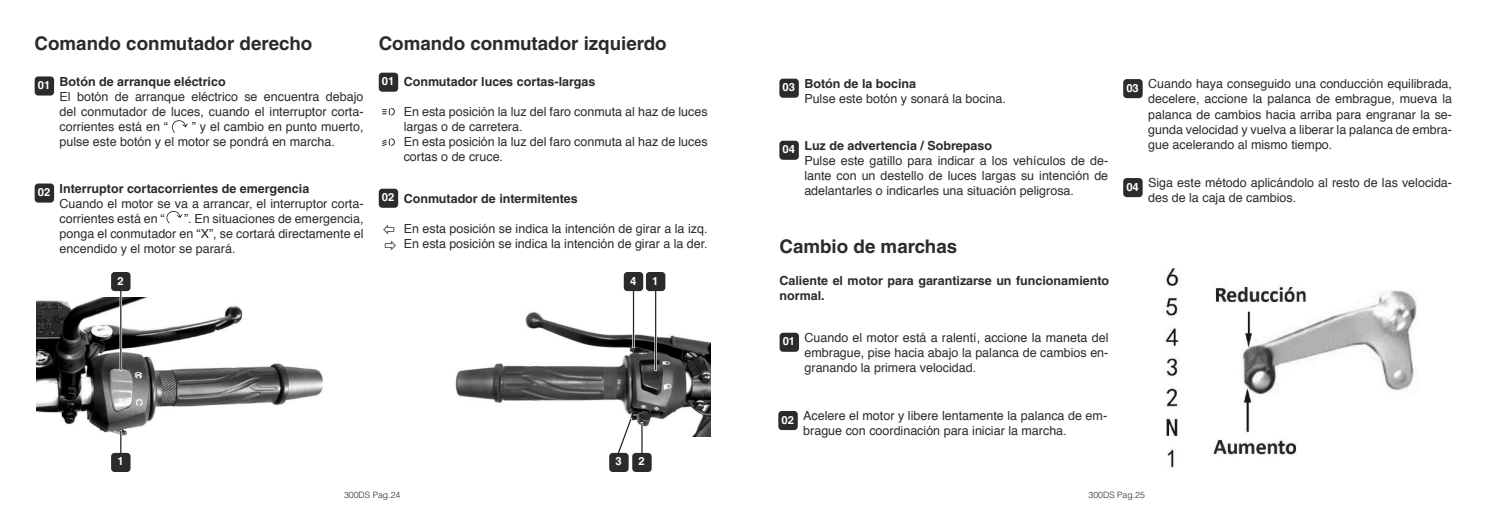
<style>
.page{position:relative;width:1489px;height:525px;background:#fff}
.page>*{position:absolute;margin:0;border:0;box-sizing:border-box;transform-origin:0 0}
.t1{font:700 18.75px "Helvetica LT";color:#2b2b2a}
.t2{font:12.5px/15px "Helvetica";color:#2b2b2a}
.t3{font:700 12.5px/15px "Helvetica LT";color:#2b2b2a}
.t4{font:700 11.25px "Helvetica LT";color:#fff}
.t5{font:300 8.75px "Helvetica LT";color:#2b2b2a}
</style>
<div class="page">
<div style="left:35px;top:76px;width:19px;height:19px;background:#2b2b2a;border-radius:4px"></div>
<div style="left:35px;top:183px;width:19px;height:19px;background:#2b2b2a;border-radius:4px"></div>
<svg style="left:172px;top:120px;width:16px;height:13px"></svg>
<svg style="left:166px;top:211px;width:16px;height:12px"></svg>
<div style="left:379px;top:73px;width:19px;height:19px;background:#2b2b2a;border-radius:4px"></div>
<svg style="left:382px;top:108px;width:13px;height:8px"></svg>
<svg style="left:382px;top:138px;width:13px;height:8px"></svg>
<div style="left:379px;top:188px;width:19px;height:20px;background:#2b2b2a;border-radius:4px"></div>
<img style="left:36px;top:298px;width:287px;height:138px">
<img style="left:455px;top:305px;width:255px;height:131px">
<hr style="left:120px;top:284px;width:2px;height:86px;background:#fff">
<hr style="left:654px;top:284px;width:3px;height:86px;background:#fff">
<hr style="left:632px;top:284px;width:2px;height:64px;background:#fff">
<hr style="left:120px;top:430px;width:2px;height:24px;background:#fff">
<hr style="left:640px;top:422px;width:3px;height:32px;background:#fff">
<hr style="left:120px;top:286px;width:1px;height:84px;background:#252422">
<hr style="left:655px;top:286px;width:1px;height:84px;background:#252422">
<hr style="left:633px;top:286px;width:1px;height:61px;background:#252422">
<svg style="left:120px;top:430px;width:1px;height:22px"></svg>
<hr style="left:641px;top:422px;width:1px;height:32px;background:#252422">
<svg style="left:615px;top:415px;width:19px;height:41px"></svg>
<div style="left:111px;top:452px;width:19px;height:19px;background:#2b2b2a;border-radius:4px"></div>
<div style="left:632px;top:452px;width:19px;height:19px;background:#2b2b2a;border-radius:4px"></div>
<div style="left:609px;top:452px;width:19px;height:19px;background:#2b2b2a;border-radius:4px"></div>
<div style="left:111px;top:272px;width:19px;height:19px;background:#2b2b2a;border-radius:4px"></div>
<div style="left:646px;top:272px;width:19px;height:19px;background:#2b2b2a;border-radius:4px"></div>
<div style="left:623px;top:272px;width:20px;height:19px;background:#2b2b2a;border-radius:4px"></div>
<div style="left:779px;top:79px;width:19px;height:19px;background:#2b2b2a;border-radius:4px"></div>
<div style="left:779px;top:141px;width:19px;height:19px;background:#2b2b2a;border-radius:4px"></div>
<div style="left:779px;top:332px;width:20px;height:19px;background:#2b2b2a;border-radius:4px"></div>
<div style="left:778px;top:411px;width:19px;height:19px;background:#2b2b2a;border-radius:4px"></div>
<img style="left:1165px;top:268px;width:252px;height:200px">
<div style="left:1123px;top:79px;width:19px;height:19px;background:#2b2b2a;border-radius:4px"></div>
<div style="left:1123px;top:178px;width:19px;height:19px;background:#2b2b2a;border-radius:4px"></div>
<h1 class="t1" style="left:35px;top:32px;width:279px">Comando conmutador derecho</h1>
<p class="t3" style="left:60px;top:74px;width:168px">Botón de arranque eléctrico</p>
<p class="t2" style="left:60px;top:90px;width:305px;text-align:justify">El botón de arranque eléctrico se encuentra debajo del conmutador de luces, cuando el interruptor corta&shy;corrientes está en “</p>
<p class="t4" style="left:38px;top:78px;width:14px">01</p>
<p class="t2" style="left:60px;top:120px;width:305px;text-indent:132px">” y el cambio en punto muerto, pulse este botón y el motor se pondrá en marcha.</p>
<p class="t4" style="left:38px;top:185px;width:14px">02</p>
<p class="t3" style="left:60px;top:181px;width:251px">Interruptor cortacorrientes de emergencia</p>
<p class="t2" style="left:60px;top:196px;width:305px">Cuando el motor se va a arrancar, el interruptor corta&shy;corrientes está en “</p>
<p class="t2" style="left:60px;top:211px;width:305px;text-align:justify;text-indent:124px">”. En situaciones de emergencia, ponga el conmutador en “X”, se cortará directamente el encendido y el motor se parará.</p>
<h1 class="t1" style="left:379px;top:32px;width:289px">Comando conmutador izquierdo</h1>
<p class="t3" style="left:404px;top:74px;width:193px">Conmutador luces cortas-largas</p>
<p class="t2" style="left:404px;top:104px;width:305px">En esta posición la luz del faro conmuta al haz de luces largas o de carretera.<br>En esta posición la luz del faro conmuta al haz de luces cortas o de cruce.</p>
<p class="t4" style="left:382px;top:74px;width:14px">01</p>
<p class="t4" style="left:382px;top:190px;width:14px">02</p>
<p class="t3" style="left:404px;top:191px;width:176px">Conmutador de intermitentes</p>
<p class="t2" style="left:404px;top:222px;width:305px">En esta posición se indica la intención de girar a la izq.<br>En esta posición se indica la intención de girar a la der.</p>
<p class="t4" style="left:117px;top:273px;width:8px">2</p>
<p class="t4" style="left:630px;top:273px;width:8px">4</p>
<p class="t4" style="left:652px;top:273px;width:8px">1</p>
<p class="t4" style="left:117px;top:454px;width:8px">1</p>
<p class="t4" style="left:615px;top:454px;width:8px">3</p>
<p class="t4" style="left:638px;top:454px;width:8px">2</p>
<p class="t4" style="left:782px;top:80px;width:14px">03</p>
<p class="t4" style="left:782px;top:142px;width:14px">04</p>
<p class="t3" style="left:804px;top:76px;width:113px">Botón de la bocina</p>
<p class="t2" style="left:804px;top:92px;width:203px">Pulse este botón y sonará la bocina.</p>
<p class="t3" style="left:804px;top:138px;width:189px">Luz de advertencia / Sobrepaso</p>
<p class="t2" style="left:804px;top:154px;width:305px;text-align:justify">Pulse este gatillo para indicar a los vehículos de de&shy;lante con un destello de luces largas su intención de adelantarles o indicarles una situación peligrosa.</p>
<h1 class="t1" style="left:779px;top:234px;width:179px">Cambio de marchas</h1>
<p class="t3" style="left:779px;top:273px;width:331px">Caliente el motor para garantizarse un funcionamiento normal.</p>
<p class="t4" style="left:782px;top:334px;width:14px">01</p>
<p class="t2" style="left:804px;top:330px;width:305px;text-align:justify">Cuando el motor está a ralentí, accione la maneta del embrague, pise hacia abajo la palanca de cambios en&shy;granando la primera velocidad.</p>
<p class="t4" style="left:781px;top:412px;width:14px">02</p>
<p class="t2" style="left:803px;top:408px;width:305px">Acelere el motor y libere lentamente la palanca de em&shy;brague con coordinación para iniciar la marcha.</p>
<p class="t4" style="left:1126px;top:81px;width:14px">03</p>
<p class="t4" style="left:1126px;top:180px;width:14px">04</p>
<p class="t2" style="left:1148px;top:77px;width:305px;text-align:justify">Cuando haya conseguido una conducción equilibrada, decelere, accione la palanca de embrague, mueva la palanca de cambios hacia arriba para engranar la se&shy;gunda velocidad y vuelva a liberar la palanca de embra&shy;gue acelerando al mismo tiempo.</p>
<p class="t2" style="left:1148px;top:176px;width:305px">Siga este método aplicándolo al resto de las velocida&shy;des de la caja de cambios.</p>
<p class="t5" style="left:344px;top:489px;width:58px">300DS Pag.24</p>
<p class="t5" style="left:1088px;top:489px;width:58px">300DS Pag.25</p>
</div>
